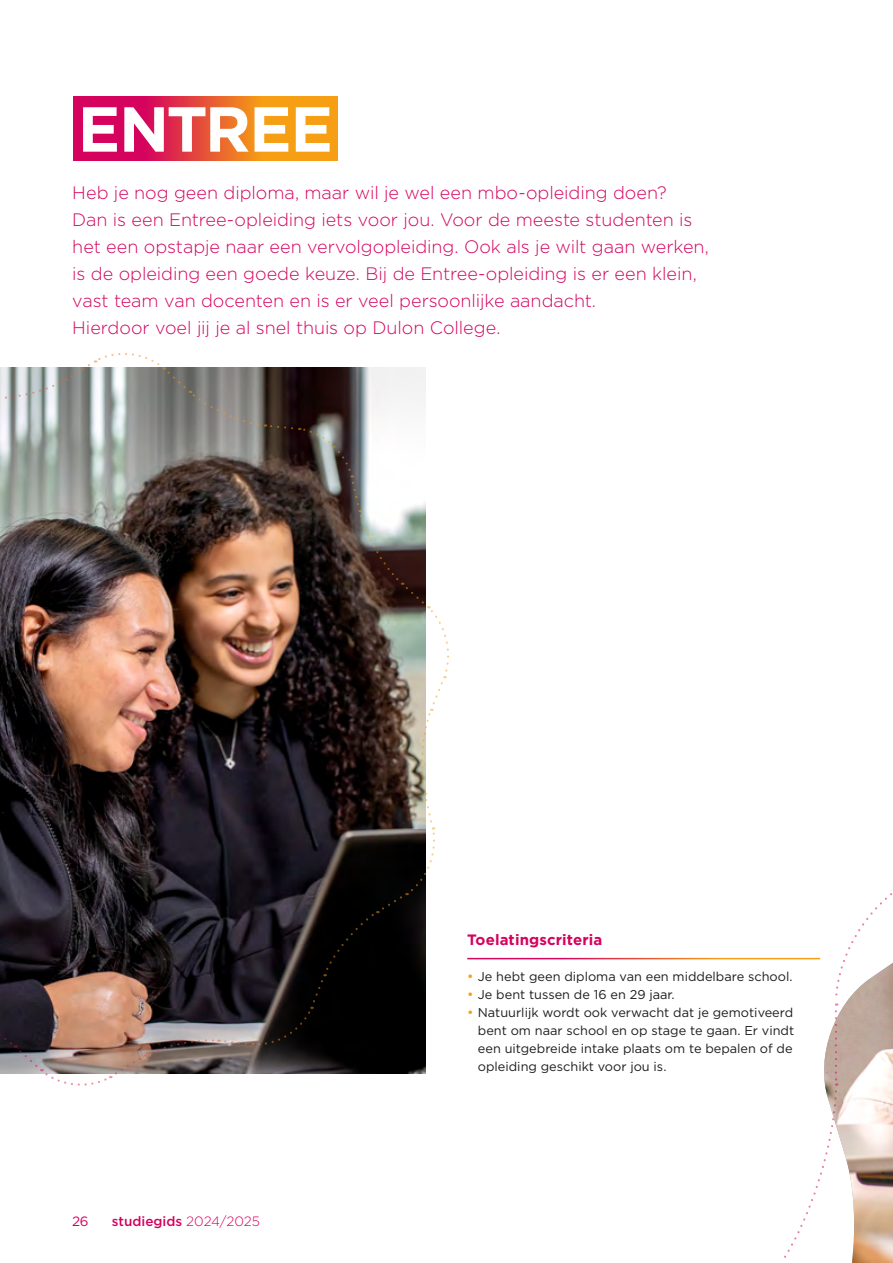
<style>
.page{position:relative;width:893px;height:1263px;background:#fff}
.page>*{position:absolute;margin:0;border:0;box-sizing:border-box;transform-origin:0 0}
.t1{font:700 63.45px "Gotham";letter-spacing:-.025em;color:#fff}
.Intro_NIEUW{font:300 18px/27px "Gotham";letter-spacing:-.005em;color:#d5025e}
.t2{font:700 15px "Gotham";letter-spacing:.01em;color:#d5025e}
.t3{font:500 13.5px "Gotham";color:#d5025e}
.t4{font:13.5px "Gotham";color:#d5025e}
.t5{font:12.75px/18px "Gotham";color:#1d1d1b}
.s1{font-weight:300}
.s2{font-size:13.5px;color:#f69f14}
</style>
<div class="page">
<svg style="left:73px;top:96px;width:265px;height:65px;background:#e55138"></svg>
<svg style="left:778px;top:893px;width:115px;height:370px"></svg>
<img style="left:0;top:353px;width:449px;height:733px">
<p class="t1" style="left:78px;top:87px;width:257px">ENTREE</p>
<p class="Intro_NIEUW" style="left:72px;top:179px;width:638px">Heb je nog geen diploma, maar wil je wel een mbo-opleiding doen?<br>Dan is een Entree-opleiding iets voor jou. Voor de meeste studenten is het een opstapje naar een vervolgopleiding. Ook als je wilt gaan werken, is de opleiding een goede keuze. Bij de Entree-opleiding is er een klein, vast team van docenten en is er veel persoonlijke aandacht.<br>Hierdoor voel jij je al snel thuis op Dulon College.</p>
<p class="t4" style="left:72px;top:1212px;width:18px">26</p>
<p class="t3" style="left:112px;top:1212px;width:150px">studiegids <span class="s1">2024/2025</span></p>
<p class="t2" style="left:467px;top:930px;width:137px">Toelatingscriteria</p>
<p class="t5" style="left:467px;top:967px;width:327px"><span class="s2">•</span> Je hebt geen diploma van een middelbare school.</p>
<p class="t5" style="left:467px;top:985px;width:209px"><span class="s2">•</span> Je bent tussen de 16 en 29 jaar.</p>
<p class="t5" style="left:478px;top:1003px;width:318px;text-indent:-11px"><span class="s2">•</span> Natuurlijk wordt ook verwacht dat je gemotiveerd bent om naar school en op stage te gaan. Er vindt een uitgebreide intake plaats om te bepalen of de opleiding geschikt voor jou is.</p>
</div>
